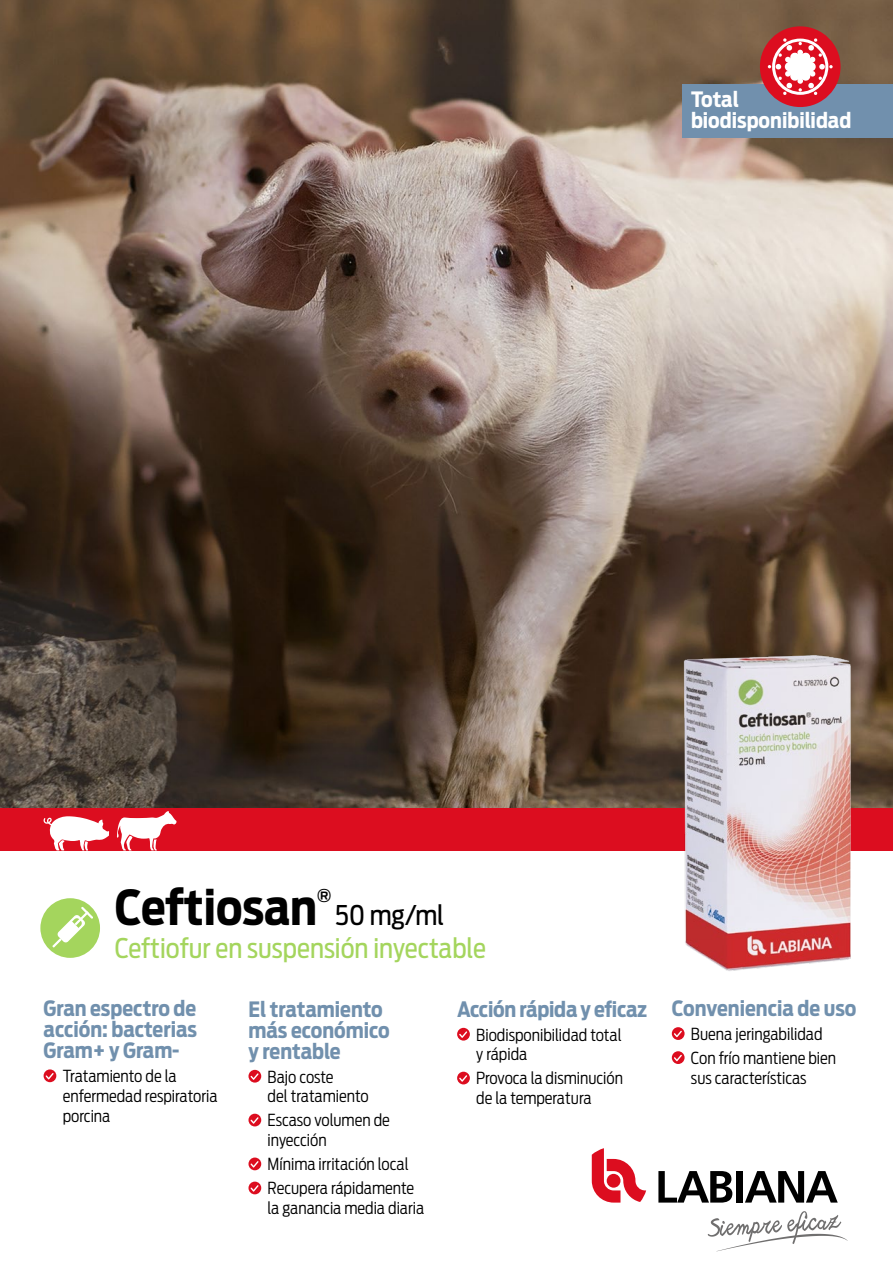
<style>
.page{position:relative;width:893px;height:1263px;background:#fff}
.page>*{position:absolute;margin:0;border:0;box-sizing:border-box;transform-origin:0 0}
.t1{font:700 48px "Antenna Cond";color:#000}
.t2{font:27px "Antenna Cond";color:#a4d55d}
.t3{font:27px "Antenna Cond";color:#000}
.t4{font:700 21px/21px "Antenna Cond";color:#7190ad;text-align:justify}
.t5{font:700 21px/21px "Antenna Cond";color:#fff}
.t6{font:700 17.55px "Antenna";color:#000}
.t7{font:300 16.5px/19.8px "Antenna Cond";color:#000}
</style>
<div class="page">
<img style="left:0;top:0;width:893px;height:808px">
<div style="left:0;top:808px;width:893px;height:42px;background:#dc0d1f"></div>
<svg style="left:44px;top:816px;width:65px;height:34px"></svg>
<svg style="left:117px;top:811px;width:60px;height:39px"></svg>
<div style="left:40px;top:898px;width:60px;height:60px;background:#a4d55d;border-radius:50%"></div>
<svg style="left:52px;top:907px;width:41px;height:41px"></svg>
<svg style="left:44px;top:1069px;width:12px;height:13px"></svg>
<svg style="left:457px;top:1028px;width:13px;height:12px"></svg>
<svg style="left:457px;top:1072px;width:13px;height:12px"></svg>
<svg style="left:658px;top:1171px;width:74px;height:31px"></svg>
<div style="left:736px;top:1171px;width:6px;height:31px;background:#000"></div>
<svg style="left:745px;top:1171px;width:93px;height:31px"></svg>
<svg style="left:592px;top:1148px;width:54px;height:54px"></svg>
<svg style="left:708px;top:1211px;width:140px;height:40px"></svg>
<img style="left:655px;top:619px;width:222px;height:352px">
<div style="left:682px;top:84px;width:211px;height:53px;background:#7190ad"></div>
<div style="left:760px;top:26px;width:81px;height:81px;background:#dc0d1f;border-radius:50%"></div>
<svg style="left:768px;top:38px;width:65px;height:57px"></svg>
<div style="left:787px;top:54px;width:26px;height:26px;background:#fff;border-radius:50%"></div>
<div style="left:772px;top:39px;width:56px;height:56px;border:3px solid #fff;border-radius:50%"></div>
<svg style="left:248px;top:1070px;width:13px;height:12px"></svg>
<svg style="left:248px;top:1114px;width:13px;height:12px"></svg>
<svg style="left:248px;top:1157px;width:13px;height:13px"></svg>
<svg style="left:248px;top:1181px;width:13px;height:13px"></svg>
<svg style="left:672px;top:1027px;width:13px;height:13px"></svg>
<svg style="left:672px;top:1051px;width:13px;height:13px"></svg>
<p class="t5" style="left:691px;top:89px;width:162px">Total biodisponibilidad</p>
<h1 class="t1" style="left:115px;top:879px;width:204px">Ceftiosan</h1>
<p class="t6" style="left:317px;top:885px;width:16px">®</p>
<h2 class="t3" style="left:335px;top:899px;width:110px">50 mg/ml</h2>
<h2 class="t2" style="left:115px;top:932px;width:373px">Ceftiofur en suspensión inyectable</h2>
<p class="t4" style="left:44px;top:998px;width:155px">Gran espectro de acción: bacterias Gram+ y Gram-</p>
<p class="t7" style="left:63px;top:1066px;width:156px">Tratamiento de la enfermedad respiratoria porcina</p>
<p class="t4" style="left:457px;top:998px;width:191px">Acción rápida y eficaz</p>
<p class="t7" style="left:476px;top:1025px;width:147px">Biodisponibilidad total y rápida</p>
<p class="t7" style="left:476px;top:1068px;width:148px">Provoca la disminución de la temperatura</p>
<p class="t4" style="left:248px;top:998px;width:143px;text-align:left">El tratamiento más económico y rentable</p>
<p class="t7" style="left:268px;top:1067px;width:103px">Bajo coste<br>del tratamiento</p>
<p class="t7" style="left:268px;top:1110px;width:124px">Escaso volumen de inyección</p>
<p class="t7" style="left:268px;top:1152px;width:148px;line-height:24px">Mínima irritación local<br>Recupera rápidamente</p>
<p class="t7" style="left:268px;top:1198px;width:158px">la ganancia media diaria</p>
<p class="t4" style="left:672px;top:998px;width:186px">Conveniencia de uso</p>
<p class="t7" style="left:691px;top:1022px;width:147px;line-height:24px">Buena jeringabilidad<br>Con frío mantiene bien</p>
<p class="t7" style="left:691px;top:1068px;width:117px">sus características</p>
</div>
